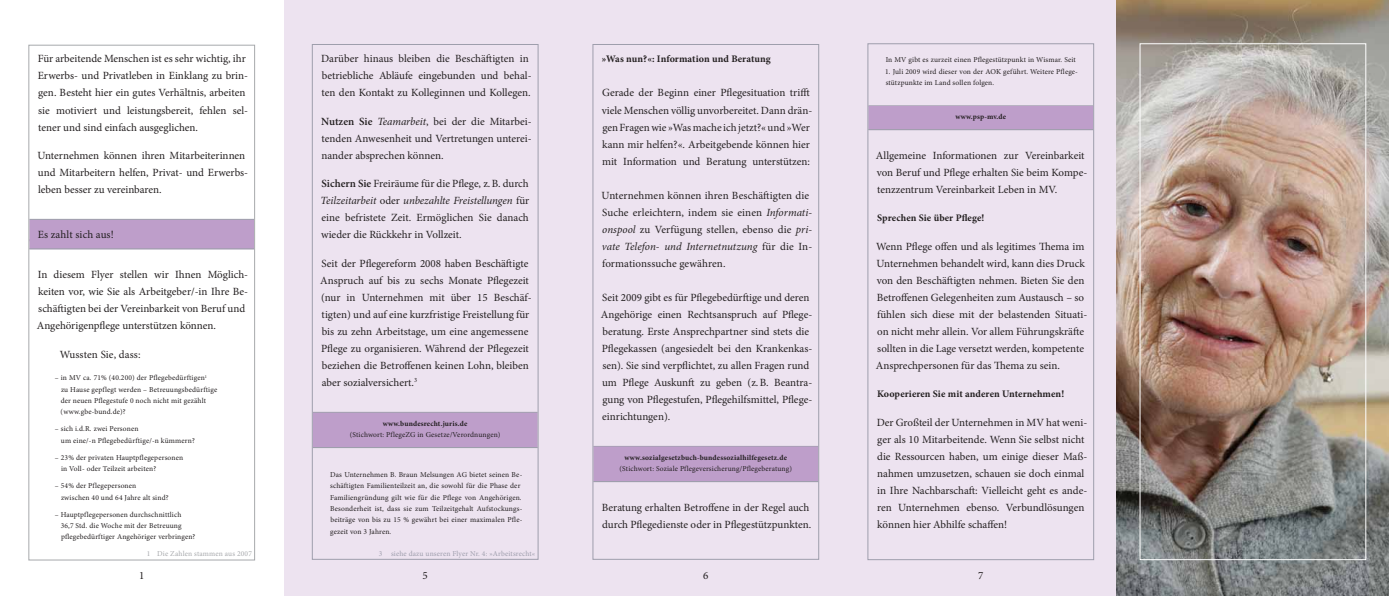
<style>
.page{position:relative;width:1389px;height:596px;background:#fff}
.page>*{position:absolute;margin:0;border:0;box-sizing:border-box;transform-origin:0 0}
.t1{font:11px/17px "Minion Pro";color:#231f20}
.t2{font:700 10px "Minion Pro";letter-spacing:.005em;color:#231f20}
.t3{font:7.5px/11.3px "Minion Pro";letter-spacing:.02em;color:#231f20}
.t4{font:700 7.5px "Minion Pro";letter-spacing:.02em;color:#231f20}
.t5{font:7.5px "Minion Pro";letter-spacing:.02em;color:#9e9eac}
.t6{font:7.5px "Minion Pro";letter-spacing:.02em;color:#a7a9ac}
.s1{font-weight:600}
.s2{font-style:italic}
</style>
<div class="page">
<div style="left:284px;top:0;width:1105px;height:595px;background:#ede3f0"></div>
<hr style="left:29px;top:219px;width:225px;height:1px;background:#9e9eac">
<div style="left:29px;top:220px;width:225px;height:21px;background:#be9eca"></div>
<div style="left:29px;top:239px;width:225px;height:10px;background:#be9eca"></div>
<hr style="left:29px;top:248px;width:225px;height:1px;background:#9e9eac">
<div style="left:28px;top:45px;width:227px;height:515px;border:1px solid #a7a9ac"></div>
<hr style="left:868px;top:105px;width:225px;height:1px;background:#9e9eac">
<div style="left:868px;top:106px;width:225px;height:24px;background:#be9eca"></div>
<hr style="left:868px;top:129px;width:225px;height:1px;background:#9e9eac">
<div style="left:867px;top:43px;width:227px;height:516px;border:1px solid #9e9eac"></div>
<hr style="left:593px;top:445px;width:225px;height:1px;background:#9e9eac">
<div style="left:593px;top:446px;width:225px;height:35px;background:#be9eca"></div>
<hr style="left:593px;top:480px;width:225px;height:2px;background:#9e9eac">
<div style="left:592px;top:44px;width:227px;height:515px;border:1px solid #9e9eac"></div>
<img style="left:1117px;top:0;width:272px;height:595px">
<hr style="left:313px;top:411px;width:225px;height:1px;background:#9e9eac">
<div style="left:313px;top:412px;width:225px;height:35px;background:#be9eca"></div>
<hr style="left:313px;top:446px;width:225px;height:2px;background:#9e9eac">
<div style="left:312px;top:44px;width:227px;height:515px;border:1px solid #9e9eac"></div>
<div style="left:1140px;top:43px;width:226px;height:516px;border:1px solid #fff"></div>
<p class="t1" style="left:38px;top:50px;width:212px">Für arbeitende Menschen ist es sehr wichtig, ihr Erwerbs- und Privatleben in Einklang zu brin&shy;gen. Besteht hier ein gutes Verhältnis, arbeiten sie motiviert und leistungsbereit, fehlen sel&shy;tener und sind einfach ausgeglichen.</p>
<p class="t1" style="left:38px;top:147px;width:212px">Unternehmen können ihren Mitarbeiterinnen und Mitarbeitern helfen, Privat- und Erwerbs&shy;leben besser zu vereinbaren.</p>
<p class="t1" style="left:38px;top:226px;width:78px">Es zahlt sich aus!</p>
<p class="t1" style="left:37px;top:266px;width:213px">In diesem Flyer stellen wir Ihnen Möglich&shy;keiten vor, wie Sie als Arbeitgeber/-in Ihre Be&shy;schäftigten bei der Vereinbarkeit von Beruf und Angehörigenpflege unterstützen können.</p>
<p class="t1" style="left:60px;top:345px;width:82px">Wussten Sie, dass:</p>
<p class="t3" style="left:61px;top:372px;width:158px;text-indent:-6px">– in MV ca. 71% (40.200) der Pflegebedürftigen<sup>1<br></sup>zu Hause gepflegt werden – Betreuungsbedürftige der neuen Pflegestufe 0 noch nicht mit gezählt (www.gbe-bund.de)?</p>
<p class="t3" style="left:61px;top:423px;width:135px;text-indent:-6px">– sich i.d.R. zwei Personen<br>um eine/-n Pflegebedürftige/-n kümmern?</p>
<p class="t3" style="left:61px;top:451px;width:124px;text-indent:-6px">– 23% der privaten Hauptpflegepersonen in Voll- oder Teilzeit arbeiten?</p>
<p class="t3" style="left:61px;top:480px;width:109px;text-indent:-6px">– 54% der Pflegepersonen<br>zwischen 40 und 64 Jahre alt sind?</p>
<p class="t3" style="left:61px;top:508px;width:136px;text-indent:-6px">– Hauptpflegepersonen durchschnittlich<br>36,7 Std. die Woche mit der Betreuung pflegebedürftiger Angehöriger verbringen?</p>
<p class="t1" style="left:321px;top:50px;width:212px">Darüber hinaus bleiben die Beschäftigten in betriebliche Abläufe eingebunden und behal&shy;ten den Kontakt zu Kolleginnen und Kollegen.</p>
<p class="t1" style="left:321px;top:113px;width:212px;text-align:justify"><span class="s1">Nutzen Sie</span> <span class="s2">Teamarbeit</span>, bei der die Mitarbei&shy;tenden Anwesenheit und Vertretungen unterei&shy;nander absprechen können.</p>
<p class="t1" style="left:321px;top:175px;width:210px;text-align:justify"><span class="s1">Sichern Sie</span> Freiräume für die Pflege, z.B. durch <span class="s2">Teilzeitarbeit</span> oder <span class="s2">unbezahlte Freistellungen</span> für eine befristete Zeit. Ermöglichen Sie danach wieder die Rückkehr in Vollzeit.</p>
<p class="t1" style="left:320px;top:254px;width:213px">Seit der Pflegereform 2008 haben Beschäftigte Anspruch auf bis zu sechs Monate Pflegezeit (nur in Unternehmen mit über 15 Beschäf&shy;tigten) und auf eine kurzfristige Freistellung für bis zu zehn Arbeitstage, um eine angemessene Pflege zu organisieren. Während der Pflegezeit beziehen die Betroffenen keinen Lohn, bleiben aber sozialversichert.<sup>3</sup></p>
<p class="t4" style="left:383px;top:418px;width:86px">www.bundesrecht.juris.de</p>
<p class="t3" style="left:350px;top:429px;width:152px">(Stichwort: PflegeZG in Gesetze/Verordnungen)</p>
<p class="t3" style="left:330px;top:468px;width:194px">Das Unternehmen B. Braun Melsungen AG bietet seinen Be&shy;schäftigten Familienteilzeit an, die sowohl für die Phase der Familiengründung gilt wie für die Pflege von Angehörigen.<br>Besonderheit ist, dass sie zum Teilzeitgehalt Aufstockungs&shy;beiträge von bis zu 15 % gewährt bei einer maximalen Pfle&shy;gezeit von 3 Jahren.</p>
<p class="t6" style="left:147px;top:548px;width:107px">1 Die Zahlen stammen aus 2007</p>
<p class="t5" style="left:379px;top:548px;width:158px">3 siehe dazu unseren Flyer Nr. 4: »Arbeitsrecht«</p>
<p class="t2" style="left:602px;top:52px;width:171px">»Was nun?«: Information und Beratung</p>
<p class="t1" style="left:602px;top:84px;width:212px">Gerade der Beginn einer Pflegesituation trifft viele Menschen völlig unvorbereitet. Dann drän&shy;gen Fragen wie »Was mache ich jetzt?« und »Wer kann mir helfen?«. Arbeitgebende können hier mit Information und Beratung unterstützen:</p>
<p class="t1" style="left:602px;top:186px;width:212px">Unternehmen können ihren Beschäftigten die Suche erleichtern, indem sie einen <span class="s2">Informati&shy;onspool</span> zu Verfügung stellen, ebenso die <span class="s2">pri&shy;vate Telefon- und Internetnutzung</span> für die In&shy;formationssuche gewähren.</p>
<p class="t1" style="left:601px;top:288px;width:213px">Seit 2009 gibt es für Pflegebedürftige und deren Angehörige einen Rechtsanspruch auf Pflege&shy;beratung. Erste Ansprechpartner sind stets die Pflegekassen (angesiedelt bei den Krankenkas&shy;sen). Sie sind verpflichtet, zu allen Fragen rund um Pflege Auskunft zu geben (z.B. Beantra&shy;gung von Pflegestufen, Pflegehilfsmittel, Pflege&shy;einrichtungen).</p>
<p class="t4" style="left:625px;top:452px;width:164px">www.sozialgesetzbuch-bundessozialhilfegesetz.de</p>
<p class="t3" style="left:620px;top:463px;width:174px">(Stichwort: Soziale Pflegeversicherung/Pflegeberatung)</p>
<p class="t1" style="left:602px;top:498px;width:211px">Beratung erhalten Betroffene in der Regel auch durch Pflegedienste oder in Pflegestützpunkten.</p>
<p class="t3" style="left:886px;top:54px;width:192px">In MV gibt es zurzeit einen Pflegestützpunkt in Wismar. Seit</p>
<p class="t3" style="left:885px;top:66px;width:194px">1. Juli 2009 wird dieser von der AOK geführt. Weitere Pflege&shy;stützpunkte im Land sollen folgen.</p>
<p class="t4" style="left:955px;top:111px;width:52px">www.psp-mv.de</p>
<p class="t1" style="left:876px;top:147px;width:213px">Allgemeine Informationen zur Vereinbarkeit von Beruf und Pflege erhalten Sie beim Kompe&shy;tenzzentrum Vereinbarkeit Leben in MV.</p>
<p class="t2" style="left:877px;top:211px;width:109px">Sprechen Sie über Pflege!</p>
<p class="t1" style="left:876px;top:237px;width:213px">Wenn Pflege offen und als legitimes Thema im Unternehmen behandelt wird, kann dies Druck von den Beschäftigten nehmen. Bieten Sie den Betroffenen Gelegenheiten zum Austausch – so fühlen sich diese mit der belastenden Situati&shy;on nicht mehr allein. Vor allem Führungskräfte sollten in die Lage versetzt werden, kompetente Ansprechpersonen für das Thema zu sein.</p>
<p class="t2" style="left:877px;top:387px;width:189px">Kooperieren Sie mit anderen Unternehmen!</p>
<p class="t1" style="left:877px;top:413px;width:212px">Der Großteil der Unternehmen in MV hat weni&shy;ger als 10 Mitarbeitende. Wenn Sie selbst nicht die Ressourcen haben, um einige dieser Maß&shy;nahmen umzusetzen, schauen sie doch einmal in Ihre Nachbarschaft: Vielleicht geht es ande&shy;ren Unternehmen ebenso. Verbundlösungen können hier Abhilfe schaffen!</p>
<p class="t1" style="left:139px;top:566px;width:7px">1</p>
<p class="t1" style="left:423px;top:566px;width:7px">5</p>
<p class="t1" style="left:703px;top:566px;width:7px">6</p>
<p class="t1" style="left:978px;top:566px;width:7px">7</p>
</div>
